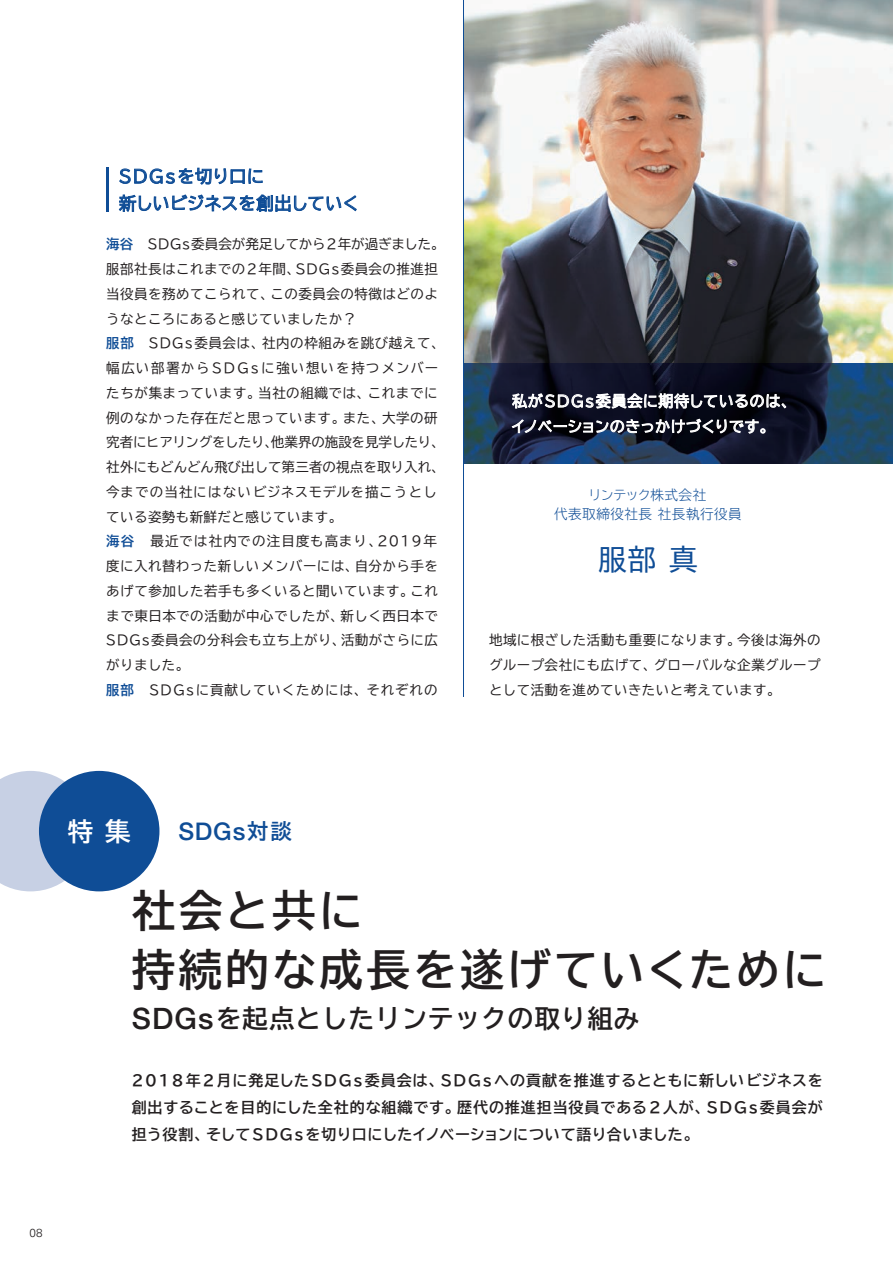
<style>
.page{position:relative;width:893px;height:1263px;background:#fff}
.page>*{position:absolute;margin:0;border:0;box-sizing:border-box;transform-origin:0 0}
.t1{font:700 43.5px/58.5px "TBUD Go Std";letter-spacing:.08em;color:#231f20}
.t2{font:28.5px "TBUD Go Std";color:#0f4d96}
.t3{font:700 25.5px "TBUD Go Std";letter-spacing:.04em;color:#231f20}
.t4{font:700 25.5px "TBUD Go Std";color:#fff}
.t5{font:500 24.3px "Helvetica Neue";color:#0f4d96}
.t6{font:17.25px/27px "TBUD Go Std";letter-spacing:.005em;color:#0f4d96}
.t7{font:700 15px/27px "TBUD Go Std";letter-spacing:.04em;color:#231f20;text-align:justify}
.t8{font:15px/25.5px "TBUD Go Std";letter-spacing:.03em;color:#fff}
.t9{font:13.5px/24.8px "TBUD Go Std";letter-spacing:.035em;color:#231f20}
.t10{font:300 13.5px/19.5px "TBUD Go Std Super";letter-spacing:.04em;color:#0f4d96;text-align:center}
.t11{font:300 11.7px "Univers";color:#231f20}
.s1{font-weight:700;color:#0f4d96}
.s2{font-family:"TBUD Go Std";font-weight:700;font-size:21px}
.s3{font-family:"Helvetica Neue";font-weight:500;font-size:29.55px}
</style>
<div class="page">
<img style="left:464px;top:0;width:429px;height:304px">
<img style="left:464px;top:304px;width:107px;height:60px">
<img style="left:571px;top:304px;width:322px;height:60px">
<img style="left:732px;top:463px;width:161px;height:1px">
<img style="left:464px;top:364px;width:429px;height:99px">
<hr style="left:106px;top:168px;width:3px;height:44px;background:#0f4d96">
<svg style="left:119px;top:168px;width:144px;height:17px"></svg>
<svg style="left:119px;top:195px;width:238px;height:17px"></svg>
<svg style="left:0;top:771px;width:91px;height:120px;background:#cbd3e6"></svg>
<div style="left:39px;top:771px;width:120px;height:120px;background:#0f4d96;border-radius:50%"></div>
<hr style="left:463px;top:0;width:1px;height:697px;background:#0f4d96">
<svg style="left:512px;top:393px;width:274px;height:15px"></svg>
<svg style="left:512px;top:419px;width:253px;height:14px;background:#50515b"></svg>
<p class="t6" style="left:119px;top:163px;width:242px">SDGsを切り口に<br>新しいビジネスを創出していく</p>
<p class="t9" style="left:106px;top:232px;width:340px"><span class="s1">海谷</span>　SDGs委員会が発足してから2年が過ぎました。服部社長はこれまでの2年間、SDGs委員会の推進担当役員を務めてこられて、この委員会の特徴はどのようなところにあると感じていましたか？<br><span class="s1">服部</span>　SDGs委員会は、社内の枠組みを跳び越えて、幅広い部署からSDGsに強い想いを持つメンバーたちが集まっています。当社の組織では、これまでに例のなかった存在だと思っています。また、大学の研究者にヒアリングをしたり、他業界の施設を見学したり、社外にもどんどん飛び出して第三者の視点を取り入れ、今までの当社にはないビジネスモデルを描こうとしている姿勢も新鮮だと感じています。<br><span class="s1">海谷</span>　最近では社内での注目度も高まり、2019年度に入れ替わった新しいメンバーには、自分から手をあげて参加した若手も多くいると聞いています。これまで東日本での活動が中心でしたが、新しく西日本で<br>SDGs委員会の分科会も立ち上がり、活動がさらに広がりました。<br><span class="s1">服部</span>　SDGsに貢献していくためには、それぞれの</p>
<p class="t8" style="left:511px;top:388px;width:287px">私がSDGs委員会に期待しているのは、イノベーションのきっかけづくりです。</p>
<p class="t10" style="left:554px;top:485px;width:189px">リンテック株式会社<br>代表取締役社長 社長執行役員</p>
<h2 class="t2" style="left:598px;top:536px;width:101px">服部 真</h2>
<p class="t9" style="left:489px;top:628px;width:333px;text-align:justify">地域に根ざした活動も重要になります。今後は海外のグループ会社にも広げて、グローバルな企業グループとして活動を進めていきたいと考えています。</p>
<h3 class="t4" style="left:68px;top:810px;width:64px">特 集</h3>
<h3 class="t5" style="left:179px;top:817px;width:115px">SDGs<span class="s2">対談</span></h3>
<h1 class="t1" style="left:132px;top:882px;width:696px">社会と共に<br>持続的な成長を遂げていくために</h1>
<h3 class="t3" style="left:132px;top:998px;width:509px"><span class="s3">SDGs</span>を起点としたリンテックの取り組み</h3>
<p class="t7" style="left:132px;top:1067px;width:692px">2018年2月に発足したSDGs委員会は、SDGsへの貢献を推進するとともに新しいビジネスを創出することを目的にした全社的な組織です。歴代の推進担当役員である2人が、SDGs委員会が担う役割、そして SDGsを切り口にしたイノベーションについて語り合いました。</p>
<p class="t11" style="left:30px;top:1226px;width:15px">08</p>
</div>
